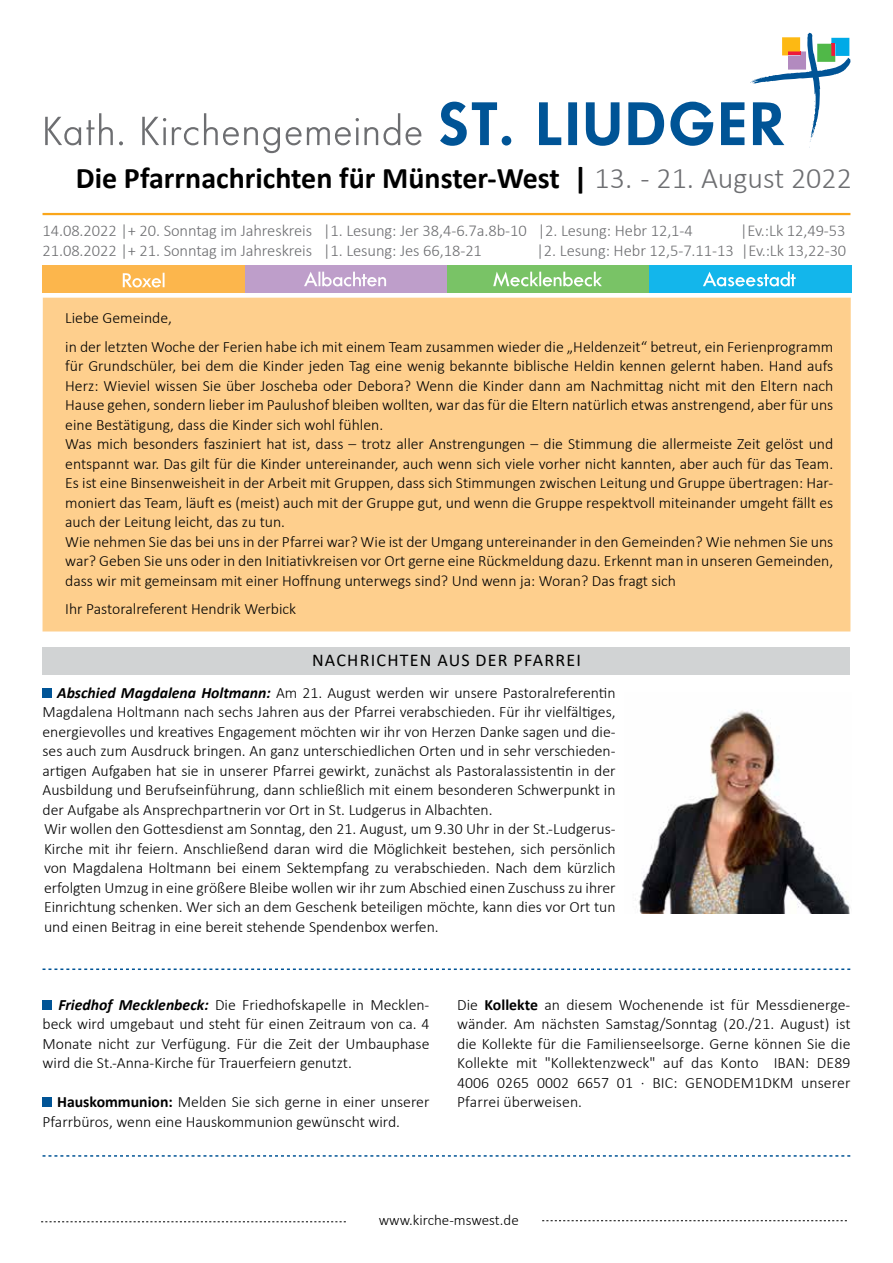
<style>
.page{position:relative;width:893px;height:1263px;background:#fff}
.page>*{position:absolute;margin:0;border:0;box-sizing:border-box;transform-origin:0 0}
.t1{font:700 30px "Calibri";color:#000}
.t2{font:18px "Calibri";letter-spacing:.07em;color:#000}
.t3{font:300 16.5px "Calibri";letter-spacing:-.005em;color:#6d6e71}
.t4{font:300 15.75px/19.5px "Calibri";color:#000}
.t5{font:300 15px "Calibri";color:#000}
.s1{font-weight:300;color:#6d6e71}
.s2{font-weight:700;font-style:italic}
.s3{font-weight:700}
</style>
<div class="page">
<div style="left:43px;top:298px;width:808px;height:333px;background:#fecf8d"></div>
<div style="left:43px;top:265px;width:202px;height:28px;background:#fcb64c"></div>
<div style="left:245px;top:265px;width:202px;height:28px;background:#be9eca"></div>
<div style="left:447px;top:265px;width:203px;height:28px;background:#79c366"></div>
<div style="left:649px;top:265px;width:203px;height:28px;background:#13b6eb"></div>
<svg style="left:123px;top:273px;width:42px;height:14px"></svg>
<svg style="left:304px;top:272px;width:82px;height:14px"></svg>
<svg style="left:703px;top:272px;width:93px;height:14px"></svg>
<svg style="left:493px;top:272px;width:109px;height:15px"></svg>
<hr style="left:43px;top:213px;width:807px;height:2px;background:#faa61a">
<svg style="left:45px;top:113px;width:376px;height:40px"></svg>
<svg style="left:440px;top:33px;width:411px;height:113px"></svg>
<svg style="left:41px;top:1221px;width:305px;height:1px"></svg>
<svg style="left:542px;top:1220px;width:305px;height:1px"></svg>
<div style="left:43px;top:647px;width:807px;height:28px;background:#d1d3d4"></div>
<svg style="left:43px;top:1155px;width:807px;height:2px"></svg>
<div style="left:43px;top:688px;width:9px;height:10px;background:#005496"></div>
<svg style="left:43px;top:968px;width:807px;height:2px"></svg>
<div style="left:43px;top:1000px;width:9px;height:10px;background:#005496"></div>
<div style="left:43px;top:1098px;width:9px;height:9px;background:#005496"></div>
<img style="left:638px;top:710px;width:213px;height:203px">
<h1 class="t1" style="left:76px;top:157px;width:778px">Die Pfarrnachrichten für Münster-West | <span class="s1">13. - 21. August 2022</span></h1>
<p class="t3" style="left:43px;top:221px;width:652px">14.08.2022 |+ 20. Sonntag im Jahreskreis |1. Lesung: Jer 38,4-6.7a.8b-10 |2. Lesung: Hebr 12,1-4</p>
<p class="t3" style="left:740px;top:221px;width:107px">|Ev.:Lk 12,49-53</p>
<p class="t3" style="left:43px;top:240px;width:441px">21.08.2022 |+ 21. Sonntag im Jahreskreis |1. Lesung: Jes 66,18-21</p>
<p class="t3" style="left:537px;top:240px;width:311px">|2. Lesung: Hebr 12,5-7.11-13 |Ev.:Lk 13,22-30</p>
<p class="t4" style="left:65px;top:304px;width:770px;line-height:28.5px">Liebe Gemeinde,<br>in der letzten Woche der Ferien habe ich mit einem Team zusammen wieder die „Heldenzeit“ betreut, ein Ferienprogramm</p>
<p class="t4" style="left:65px;top:356px;width:770px">für Grundschüler, bei dem die Kinder jeden Tag eine wenig bekannte biblische Heldin kennen gelernt haben. Hand aufs Herz: Wieviel wissen Sie über Joscheba oder Debora? Wenn die Kinder dann am Nachmittag nicht mit den Eltern nach Hause gehen, sondern lieber im Paulushof bleiben wollten, war das für die Eltern natürlich etwas anstrengend, aber für uns eine Bestätigung, dass die Kinder sich wohl fühlen.<br>Was mich besonders fasziniert hat ist, dass – trotz aller Anstrengungen – die Stimmung die allermeiste Zeit gelöst und entspannt war. Das gilt für die Kinder untereinander, auch wenn sich viele vorher nicht kannten, aber auch für das Team.<br>Es ist eine Binsenweisheit in der Arbeit mit Gruppen, dass sich Stimmungen zwischen Leitung und Gruppe übertragen: Har&shy;moniert das Team, läuft es (meist) auch mit der Gruppe gut, und wenn die Gruppe respektvoll miteinander umgeht fällt es auch der Leitung leicht, das zu tun.<br>Wie nehmen Sie das bei uns in der Pfarrei war? Wie ist der Umgang untereinander in den Gemeinden? Wie nehmen Sie uns war? Geben Sie uns oder in den Initiativkreisen vor Ort gerne eine Rückmeldung dazu. Erkennt man in unseren Gemeinden, dass wir mit gemeinsam mit einer Hoffnung unterwegs sind? Und wenn ja: Woran? Das fragt sich</p>
<p class="t4" style="left:65px;top:599px;width:232px">Ihr Pastoralreferent Hendrik Werbick</p>
<p class="t2" style="left:312px;top:648px;width:270px">NACHRICHTEN AUS DER PFARREI</p>
<p class="t4" style="left:43px;top:682px;width:575px;text-indent:15px"><span class="s2">Abschied Magdalena Holtmann:</span> Am 21. August werden wir unsere Pastoralreferentin Magdalena Holtmann nach sechs Jahren aus der Pfarrei verabschieden. Für ihr vielfältiges, energievolles und kreatives Engagement möchten wir ihr von Herzen Danke sagen und die&shy;ses auch zum Ausdruck bringen. An ganz unterschiedlichen Orten und in sehr verschieden&shy;artigen Aufgaben hat sie in unserer Pfarrei gewirkt, zunächst als Pastoralassistentin in der Ausbildung und Berufseinführung, dann schließlich mit einem besonderen Schwerpunkt in der Aufgabe als Ansprechpartnerin vor Ort in St. Ludgerus in Albachten.<br>Wir wollen den Gottesdienst am Sonntag, den 21. August, um 9.30 Uhr in der St.-Ludgerus-Kirche mit ihr feiern. Anschließend daran wird die Möglichkeit bestehen, sich persönlich von Magdalena Holtmann bei einem Sektempfang zu verabschieden. Nach dem kürzlich erfolgten Umzug in eine größere Bleibe wollen wir ihr zum Abschied einen Zuschuss zu ihrer Einrichtung schenken. Wer sich an dem Geschenk beteiligen möchte, kann dies vor Ort tun und einen Beitrag in eine bereit stehende Spendenbox werfen.</p>
<p class="t4" style="left:43px;top:994px;width:388px;text-align:justify;text-indent:16px"><span class="s2">Friedhof Mecklenbeck:</span> Die Friedhofskapelle in Mecklen&shy;beck wird umgebaut und steht für einen Zeitraum von ca. 4<br>Monate nicht zur Verfügung. Für die Zeit der Umbauphase wird die St.-Anna-Kirche für Trauerfeiern genutzt.</p>
<p class="t4" style="left:43px;top:1092px;width:388px;text-indent:15px"><span class="s3">Hauskommunion:</span> Melden Sie sich gerne in einer unserer<br>Pfarrbüros, wenn eine Hauskommunion gewünscht wird.</p>
<p class="t4" style="left:457px;top:994px;width:395px;text-align:justify">Die <span class="s3">Kollekte</span> an diesem Wochenende ist für Messdienerge&shy;wänder. Am nächsten Samstag/Sonntag (20./21. August) ist die Kollekte für die Familienseelsorge. Gerne können Sie die Kollekte mit "Kollektenzweck" auf das Konto IBAN: DE89<br>4006 0265 0002 6657 01 · BIC: GENODEM1DKM unserer Pfarrei überweisen.</p>
<p class="t5" style="left:379px;top:1211px;width:142px">www.kirche-mswest.de</p>
</div>
